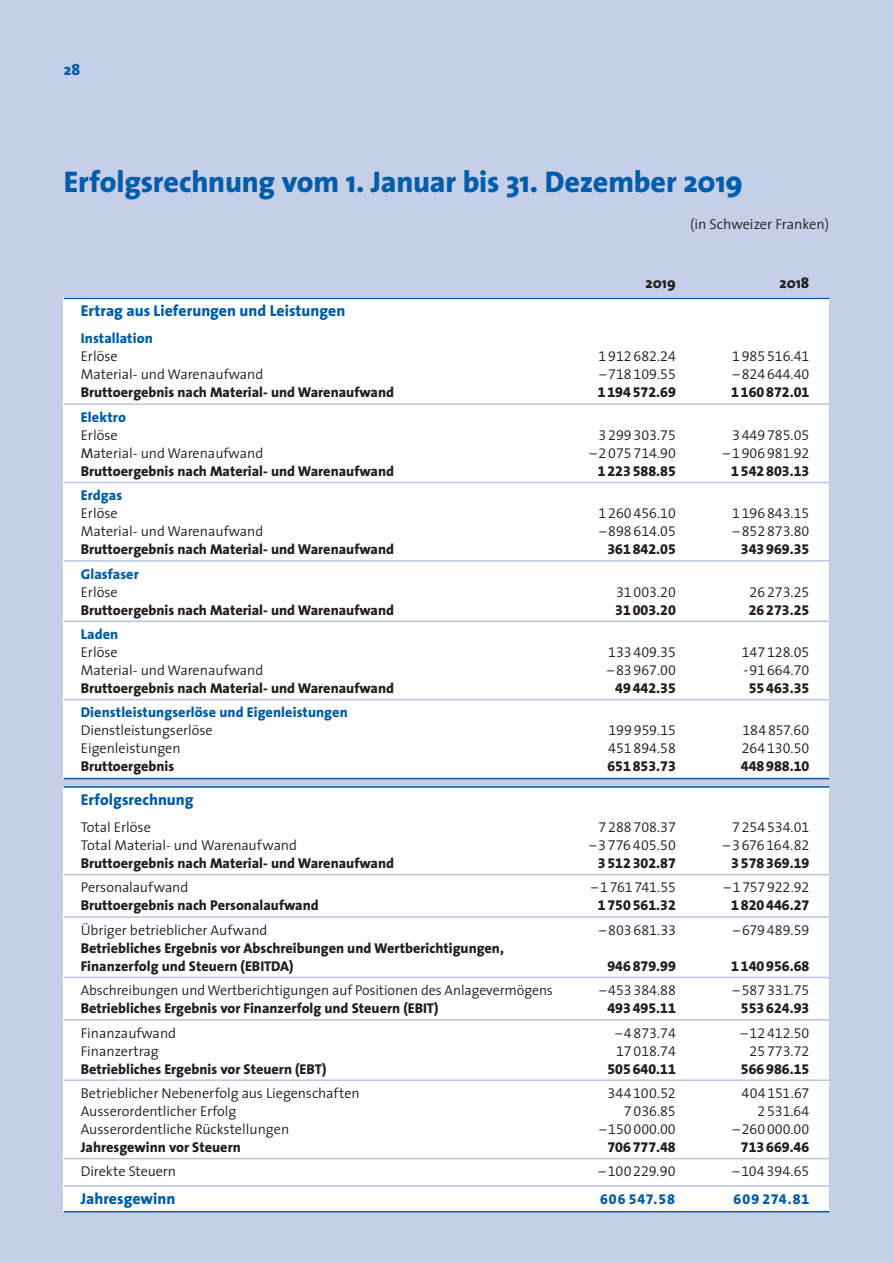
<style>
.page{position:relative;width:893px;height:1263px;background:#c6cfe8}
.page>*{position:absolute;margin:0;border:0;box-sizing:border-box;transform-origin:0 0}
.t1{font:800 30px "The Sans";letter-spacing:-.005em;color:#015dab}
.t2{font:800 15.75px "The Sans";color:#015dab}
.t3{font:800 15px "The Sans";color:#231f20}
.t4{font:300 14.4px "The Sans";color:#231f20}
.t5{font:800 14.25px/18px "The Sans";color:#231f20}
.t6{font:300 14.25px "The Sans";color:#231f20}
.t7{font:14.25px "The Sans Semi Light Expert";color:#231f20}
.t8{font:14.25px "The Sans Extra Bold Expert";color:#231f20}
.t9{font:800 14.25px "The Sans";letter-spacing:.005em;color:#015dab}
.t10{font:14.25px "The Sans Extra Bold Expert";letter-spacing:.06em;color:#015dab}
.s1{font-family:"The Sans Semi Light Caps"}
.s2{font-weight:400}
</style>
<div class="page">
<div style="left:64px;top:787px;width:765px;height:425px;background:#fff"></div>
<div style="left:64px;top:298px;width:765px;height:481px;background:#fff"></div>
<hr style="left:64px;top:298px;width:765px;height:1px;background:#015dab">
<hr style="left:64px;top:403px;width:765px;height:2px;background:#b9c5e3">
<hr style="left:64px;top:482px;width:765px;height:1px;background:#b9c5e3">
<hr style="left:64px;top:560px;width:765px;height:2px;background:#b9c5e3">
<hr style="left:64px;top:620px;width:765px;height:2px;background:#b9c5e3">
<hr style="left:64px;top:699px;width:765px;height:1px;background:#b9c5e3">
<hr style="left:64px;top:778px;width:765px;height:1px;background:#015dab">
<hr style="left:64px;top:786px;width:765px;height:2px;background:#015dab">
<hr style="left:64px;top:874px;width:765px;height:1px;background:#b9c5e3">
<hr style="left:64px;top:916px;width:765px;height:2px;background:#b9c5e3">
<hr style="left:64px;top:977px;width:765px;height:1px;background:#b9c5e3">
<hr style="left:64px;top:1019px;width:765px;height:1px;background:#b9c5e3">
<hr style="left:64px;top:1079px;width:765px;height:2px;background:#b9c5e3">
<hr style="left:64px;top:1158px;width:765px;height:1px;background:#b9c5e3">
<hr style="left:64px;top:1185px;width:765px;height:2px;background:#b9c5e3">
<hr style="left:64px;top:1211px;width:765px;height:1px;background:#015dab">
<p class="t2" style="left:64px;top:57px;width:18px">28</p>
<h1 class="t1" style="left:64px;top:156px;width:681px">Erfolgsrechnung vom 1. Januar bis 31. Dezember 2019</h1>
<p class="t4" style="left:690px;top:212px;width:141px">(in Schweizer Franken)</p>
<p class="t3" style="left:646px;top:270px;width:32px">2019</p>
<p class="t3" style="left:779px;top:270px;width:31px">2018</p>
<p class="t2" style="left:81px;top:298px;width:266px">Ertrag aus Lieferungen und Leistungen</p>
<p class="t9" style="left:81px;top:327px;width:74px">Installation</p>
<p class="t6" style="left:81px;top:345px;width:38px">Erlöse</p>
<p class="t7" style="left:599px;top:345px;width:79px">1 912 682.24</p>
<p class="t7" style="left:732px;top:345px;width:79px">1 985 516.41</p>
<p class="t6" style="left:81px;top:363px;width:184px">Material- und Warenaufwand</p>
<p class="t7" style="left:599px;top:363px;width:78px"><span class="s1">–</span> 718 109.55</p>
<p class="t7" style="left:733px;top:363px;width:78px"><span class="s1">–</span> 824 644.40</p>
<p class="t5" style="left:81px;top:383px;width:315px">Bruttoergebnis nach Material- und Warenaufwand</p>
<p class="t8" style="left:598px;top:381px;width:80px">1 194 572.69</p>
<p class="t8" style="left:731px;top:381px;width:80px">1 160 872.01</p>
<p class="t9" style="left:81px;top:405px;width:47px">Elektro</p>
<p class="t6" style="left:81px;top:423px;width:38px">Erlöse</p>
<p class="t7" style="left:599px;top:423px;width:79px">3 299 303.75</p>
<p class="t7" style="left:732px;top:423px;width:79px">3 449 785.05</p>
<p class="t6" style="left:81px;top:441px;width:184px"><span class="s2">M</span>aterial- und Warenaufwand</p>
<p class="t7" style="left:590px;top:441px;width:88px"><span class="s1">–</span>2 075 714.90</p>
<p class="t7" style="left:723px;top:441px;width:88px"><span class="s1">–</span> 1 906 981.92</p>
<p class="t5" style="left:81px;top:462px;width:315px">Bruttoergebnis nach Material- und Warenaufwand</p>
<p class="t8" style="left:598px;top:459px;width:80px">1 223 588.85</p>
<p class="t8" style="left:731px;top:459px;width:80px">1 542 803.13</p>
<p class="t9" style="left:81px;top:483px;width:43px">Erdgas</p>
<p class="t6" style="left:81px;top:502px;width:38px">Erlöse</p>
<p class="t7" style="left:599px;top:502px;width:79px">1 260 456.10</p>
<p class="t7" style="left:732px;top:502px;width:79px">1 196 843.15</p>
<p class="t6" style="left:81px;top:520px;width:184px">Material- und Warenaufwand</p>
<p class="t7" style="left:599px;top:520px;width:78px"><span class="s1">–</span>898 614.05</p>
<p class="t7" style="left:733px;top:520px;width:78px"><span class="s1">–</span> 852 873.80</p>
<p class="t5" style="left:81px;top:540px;width:315px">Bruttoergebnis nach Material- und Warenaufwand</p>
<p class="t8" style="left:607px;top:537px;width:70px">361 842.05</p>
<p class="t8" style="left:741px;top:537px;width:70px">343 969.35</p>
<p class="t9" style="left:81px;top:562px;width:60px">Glasfaser</p>
<p class="t6" style="left:81px;top:580px;width:38px">Erlöse</p>
<p class="t7" style="left:616px;top:580px;width:61px">31 003.20</p>
<p class="t7" style="left:750px;top:580px;width:61px">26 273.25</p>
<p class="t5" style="left:81px;top:600px;width:315px">Bruttoergebnis nach Material- und Warenaufwand</p>
<p class="t8" style="left:615px;top:598px;width:62px">31 003.20</p>
<p class="t8" style="left:749px;top:598px;width:62px">26 273.25</p>
<p class="t9" style="left:81px;top:622px;width:39px">Laden</p>
<p class="t6" style="left:81px;top:640px;width:38px">Erlöse</p>
<p class="t7" style="left:608px;top:640px;width:69px">133 409.35</p>
<p class="t7" style="left:742px;top:640px;width:69px">147 128.05</p>
<p class="t6" style="left:81px;top:658px;width:184px">Material- und Warenaufwand</p>
<p class="t7" style="left:607px;top:658px;width:70px"><span class="s1">–</span>83 967.00</p>
<p class="t7" style="left:744px;top:658px;width:67px">– 91 664.70</p>
<p class="t5" style="left:81px;top:679px;width:315px">Bruttoergebnis nach Material- und Warenaufwand</p>
<p class="t8" style="left:615px;top:676px;width:62px">49 442.35</p>
<p class="t8" style="left:749px;top:676px;width:62px">55 463.35</p>
<p class="t9" style="left:81px;top:701px;width:269px">Dienstleistungserlöse und Eigenleistungen</p>
<p class="t6" style="left:81px;top:719px;width:134px">Dienstleistungserlöse</p>
<p class="t7" style="left:608px;top:719px;width:69px">199 959.15</p>
<p class="t7" style="left:743px;top:719px;width:68px">184 857.60</p>
<p class="t6" style="left:81px;top:737px;width:101px">Eigenleistungen</p>
<p class="t7" style="left:608px;top:737px;width:69px">451 894.58</p>
<p class="t7" style="left:742px;top:737px;width:69px">264 130.50</p>
<p class="t5" style="left:81px;top:757px;width:95px">Bruttoergebnis</p>
<p class="t8" style="left:607px;top:755px;width:70px">651 853.73</p>
<p class="t8" style="left:741px;top:755px;width:70px">448 988.10</p>
<p class="t2" style="left:81px;top:786px;width:114px">Erfolgsrechnung</p>
<p class="t6" style="left:81px;top:815px;width:72px">Total Erlöse</p>
<p class="t7" style="left:599px;top:815px;width:79px">7 288 708.37</p>
<p class="t7" style="left:732px;top:815px;width:79px">7 254 534.01</p>
<p class="t6" style="left:81px;top:833px;width:218px">Total Material- und Warenaufwand</p>
<p class="t7" style="left:589px;top:833px;width:88px"><span class="s1">–</span>3 776 405.50</p>
<p class="t7" style="left:723px;top:833px;width:88px"><span class="s1">–</span> 3 676 164.82</p>
<p class="t5" style="left:81px;top:854px;width:315px">Bruttoergebnis nach Material- und Warenaufwand</p>
<p class="t8" style="left:598px;top:851px;width:80px">3 512 302.87</p>
<p class="t8" style="left:731px;top:851px;width:80px">3 578 369.19</p>
<p class="t6" style="left:81px;top:876px;width:109px">Personalaufwand</p>
<p class="t7" style="left:591px;top:876px;width:86px"><span class="s1">–</span>1 761 741.55</p>
<p class="t7" style="left:724px;top:876px;width:87px"><span class="s1">–</span> 1 757 922.92</p>
<p class="t5" style="left:81px;top:896px;width:239px">Bruttoergebnis nach Personalaufwand</p>
<p class="t8" style="left:598px;top:894px;width:80px">1 750 561.32</p>
<p class="t8" style="left:731px;top:894px;width:80px">1 820 446.27</p>
<p class="t6" style="left:81px;top:918px;width:188px">Übriger betrieblicher Aufwand</p>
<p class="t7" style="left:599px;top:918px;width:78px"><span class="s1">–</span>803 681.33</p>
<p class="t7" style="left:733px;top:918px;width:78px"><span class="s1">–</span> 679 489.59</p>
<p class="t5" style="left:81px;top:939px;width:425px">Betriebliches Ergebnis vor Abschreibungen und Wertberichtigungen,<br>Finanzerfolg und Steuern (EBITDA)</p>
<p class="t8" style="left:607px;top:954px;width:70px">946 879.99</p>
<p class="t8" style="left:731px;top:954px;width:80px">1 140 956.68</p>
<p class="t6" style="left:81px;top:978px;width:474px">Abschreibungen und Wertberichtigungen auf Positionen des Anlagevermögens</p>
<p class="t7" style="left:599px;top:978px;width:78px"><span class="s1">–</span>453 384.88</p>
<p class="t7" style="left:733px;top:978px;width:78px"><span class="s1">–</span> 587 331.75</p>
<p class="t5" style="left:81px;top:999px;width:359px">Betriebliches Ergebnis vor Finanzerfolg und Steuern (EBIT)</p>
<p class="t8" style="left:607px;top:996px;width:70px">493 495.11</p>
<p class="t8" style="left:741px;top:996px;width:70px">553 624.93</p>
<p class="t6" style="left:81px;top:1021px;width:97px">Finanzaufwand</p>
<p class="t7" style="left:615px;top:1021px;width:62px"><span class="s1">–</span>4 873.74</p>
<p class="t7" style="left:741px;top:1021px;width:70px"><span class="s1">–</span> 12 412.50</p>
<p class="t6" style="left:81px;top:1039px;width:80px">Finanzertrag</p>
<p class="t7" style="left:616px;top:1039px;width:61px">17 018.74</p>
<p class="t7" style="left:750px;top:1039px;width:61px">25 773.72</p>
<p class="t5" style="left:81px;top:1059px;width:247px">Betriebliches Ergebnis vor Steuern (EBT)</p>
<p class="t8" style="left:607px;top:1057px;width:70px">505 640.11</p>
<p class="t8" style="left:741px;top:1057px;width:70px">566 986.15</p>
<p class="t6" style="left:81px;top:1081px;width:280px">Betrieblicher Nebenerfolg aus Liegenschaften</p>
<p class="t7" style="left:607px;top:1081px;width:70px">344 100.52</p>
<p class="t7" style="left:741px;top:1081px;width:69px">404 151.67</p>
<p class="t6" style="left:81px;top:1099px;width:157px">Ausserordentlicher Erfolg</p>
<p class="t7" style="left:624px;top:1099px;width:53px">7 036.85</p>
<p class="t7" style="left:757px;top:1099px;width:53px">2 531.64</p>
<p class="t6" style="left:81px;top:1117px;width:210px">Ausserordentliche Rückstellungen</p>
<p class="t7" style="left:599px;top:1117px;width:78px"><span class="s1">–</span>150 000.00</p>
<p class="t7" style="left:733px;top:1117px;width:78px"><span class="s1">–</span> 260 000.00</p>
<p class="t5" style="left:81px;top:1138px;width:162px">Jahresgewinn vor Steuern</p>
<p class="t8" style="left:607px;top:1135px;width:70px">706 777.48</p>
<p class="t8" style="left:741px;top:1135px;width:70px">713 669.46</p>
<p class="t6" style="left:81px;top:1160px;width:97px">Direkte Steuern</p>
<p class="t7" style="left:599px;top:1160px;width:78px"><span class="s1">–</span>100 229.90</p>
<p class="t7" style="left:732px;top:1160px;width:78px"><span class="s1">–</span> 104 394.65</p>
<p class="t2" style="left:81px;top:1185px;width:96px">Jahresgewinn</p>
<p class="t10" style="left:600px;top:1187px;width:77px">606 547.58</p>
<p class="t10" style="left:734px;top:1187px;width:77px">609 274.81</p>
</div>
